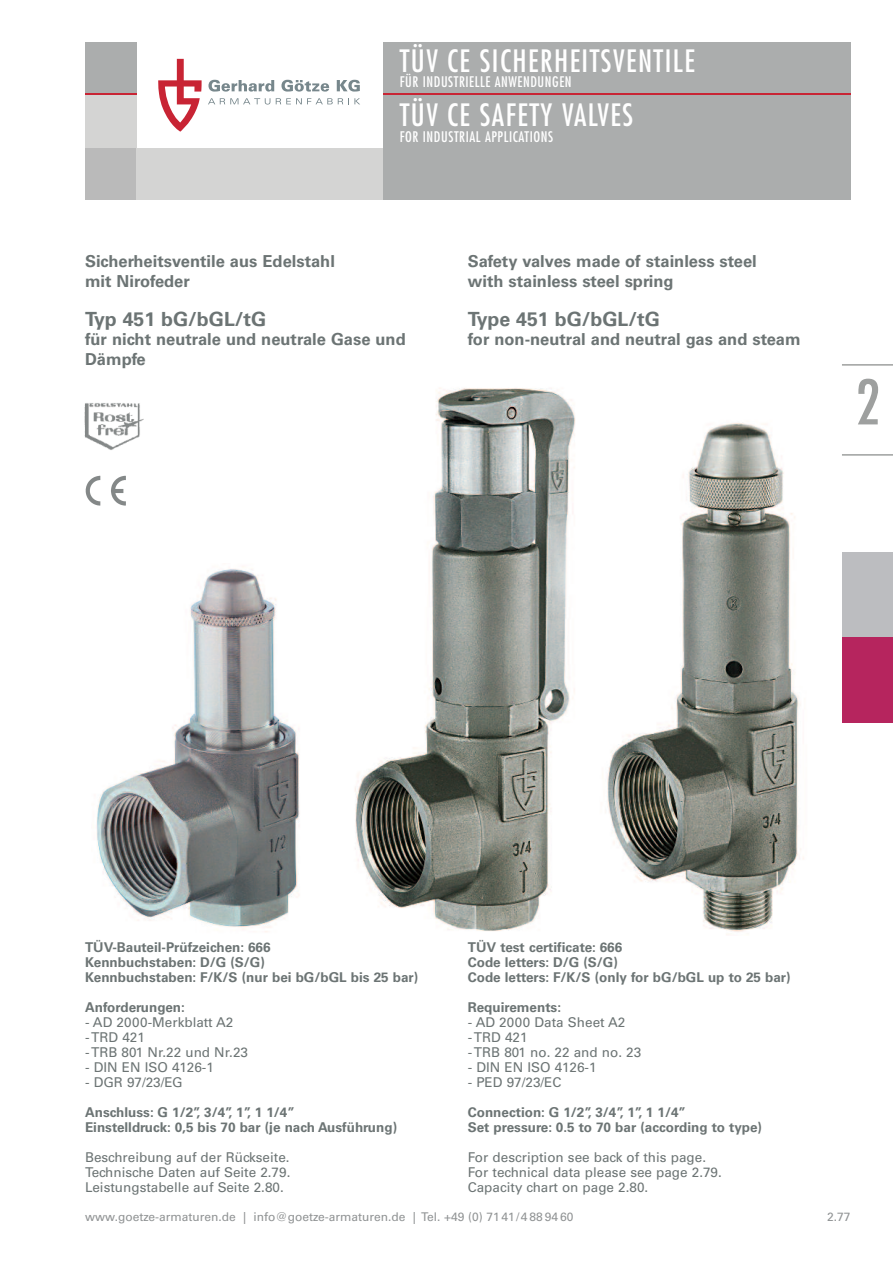
<style>
.page{position:relative;width:893px;height:1263px;background:#fff}
.page>*{position:absolute;margin:0;border:0;box-sizing:border-box;transform-origin:0 0}
.t1{font:condensed 60px "Futura Std";color:#9ea09f}
.t2{font:condensed 30px "Futura Std";letter-spacing:.05em;color:#fff}
.t3{font:700 19.5px "Univers";color:#6c7474}
.t4{font:700 16.5px/19.5px "Univers";color:#6c7474}
.t5{font:condensed 14.25px "Futura Std";letter-spacing:.04em;color:#fff}
.t6{font:700 13.5px/15px "Univers";color:#6c7474}
.t7{font:13.5px/15px "Univers";color:#6c7474}
.t8{font:12px "Univers";color:#909394}
</style>
<div class="page">
<img style="left:96px;top:566px;width:204px;height:366px">
<img style="left:607px;top:423px;width:197px;height:512px">
<img style="left:355px;top:388px;width:221px;height:543px">
<svg style="left:208px;top:80px;width:66px;height:12px"></svg>
<svg style="left:281px;top:80px;width:48px;height:12px"></svg>
<svg style="left:337px;top:80px;width:23px;height:12px"></svg>
<svg style="left:208px;top:98px;width:62px;height:7px"></svg>
<svg style="left:276px;top:98px;width:84px;height:6px"></svg>
<svg style="left:158px;top:59px;width:44px;height:73px"></svg>
<div style="left:85px;top:94px;width:51px;height:55px;background:#d4d4d3"></div>
<div style="left:383px;top:94px;width:467px;height:106px;background:#abadad"></div>
<div style="left:85px;top:43px;width:51px;height:51px;background:#abadad"></div>
<div style="left:85px;top:149px;width:51px;height:51px;background:#bababa"></div>
<div style="left:136px;top:149px;width:247px;height:51px;background:#d4d4d3"></div>
<div style="left:383px;top:43px;width:467px;height:51px;background:#abadad"></div>
<hr style="left:85px;top:94px;width:51px;height:1px;background:#c82434">
<hr style="left:383px;top:94px;width:467px;height:1px;background:#c82434">
<img style="left:85px;top:475px;width:41px;height:31px">
<div style="left:842px;top:553px;width:51px;height:85px;background:#bcbdc0"></div>
<div style="left:842px;top:638px;width:51px;height:85px;background:#b6255e"></div>
<hr style="left:842px;top:364px;width:51px;height:2px;background:#9ea09f">
<hr style="left:842px;top:454px;width:51px;height:2px;background:#9ea09f">
<img style="left:84px;top:403px;width:60px;height:47px">
<h2 class="t2" style="left:400px;top:47px;width:297px">TÜV CE SICHERHEITSVENTILE</h2>
<p class="t5" style="left:400px;top:75px;width:173px">FÜR INDUSTRIELLE ANWENDUNGEN</p>
<h2 class="t2" style="left:400px;top:101px;width:235px">TÜV CE SAFETY VALVES</h2>
<p class="t5" style="left:400px;top:130px;width:155px">FOR INDUSTRIAL APPLICATIONS</p>
<p class="t4" style="left:85px;top:253px;width:251px">Sicherheitsventile aus Edelstahl mit Nirofeder</p>
<h3 class="t3" style="left:85px;top:311px;width:183px">Typ 451 bG/bGL/tG</h3>
<p class="t4" style="left:85px;top:331px;width:322px">für nicht neutrale und neutrale Gase und<br>Dämpfe</p>
<p class="t4" style="left:468px;top:253px;width:291px">Safety valves made of stainless steel with stainless steel spring</p>
<h3 class="t3" style="left:468px;top:311px;width:194px">Type 451 bG/bGL/tG</h3>
<p class="t4" style="left:468px;top:331px;width:334px">for non-neutral and neutral gas and steam</p>
<h1 class="t1" style="left:856px;top:375px;width:26px">2</h1>
<p class="t6" style="left:85px;top:941px;width:335px">TÜV-Bauteil-Prüfzeichen: 666<br>Kennbuchstaben: D/G (S/G)<br>Kennbuchstaben: F/K/S (nur bei bG/bGL bis 25 bar)</p>
<p class="t6" style="left:85px;top:1001px;width:101px">Anforderungen:</p>
<p class="t7" style="left:85px;top:1016px;width:165px">- AD 2000-Merkblatt A2 -TRD 421<br>-TRB 801 Nr.22 und Nr.23</p>
<p class="t7" style="left:85px;top:1061px;width:130px">- DIN EN ISO 4126-1</p>
<p class="t7" style="left:85px;top:1076px;width:99px">- DGR 97/23/EG</p>
<p class="t6" style="left:85px;top:1106px;width:314px">Anschluss: G 1/2”, 3/4”, 1”, 1 1/4”<br>Einstelldruck: 0,5 bis 70 bar (je nach Ausführung)</p>
<p class="t7" style="left:85px;top:1151px;width:207px;text-align:justify">Beschreibung auf der Rückseite.<br>Technische Daten auf Seite 2.79.<br>Leistungstabelle auf Seite 2.80.</p>
<p class="t6" style="left:468px;top:941px;width:324px">TÜV test certificate: 666<br>Code letters: D/G (S/G)<br>Code letters: F/K/S (only for bG/bGL up to 25 bar)</p>
<p class="t6" style="left:468px;top:1001px;width:95px">Requirements:</p>
<p class="t7" style="left:468px;top:1016px;width:175px">- AD 2000 Data Sheet A2 -TRD 421<br>-TRB 801 no. 22 and no. 23</p>
<p class="t7" style="left:468px;top:1061px;width:130px">- DIN EN ISO 4126-1</p>
<p class="t7" style="left:468px;top:1076px;width:95px">- PED 97/23/EC</p>
<p class="t6" style="left:468px;top:1106px;width:296px">Connection: G 1/2”, 3/4”, 1”, 1 1/4”<br>Set pressure: 0.5 to 70 bar (according to type)</p>
<p class="t7" style="left:468px;top:1151px;width:256px">For description see back of this page.<br>For technical data please see page 2.79.<br>Capacity chart on page 2.80.</p>
<p class="t8" style="left:85px;top:1212px;width:490px">www.goetze-armaturen.de | info@goetze-armaturen.de | Tel. +49 (0) 7141/4 88 94 60</p>
<p class="t8" style="left:827px;top:1212px;width:25px">2.77</p>
</div>
